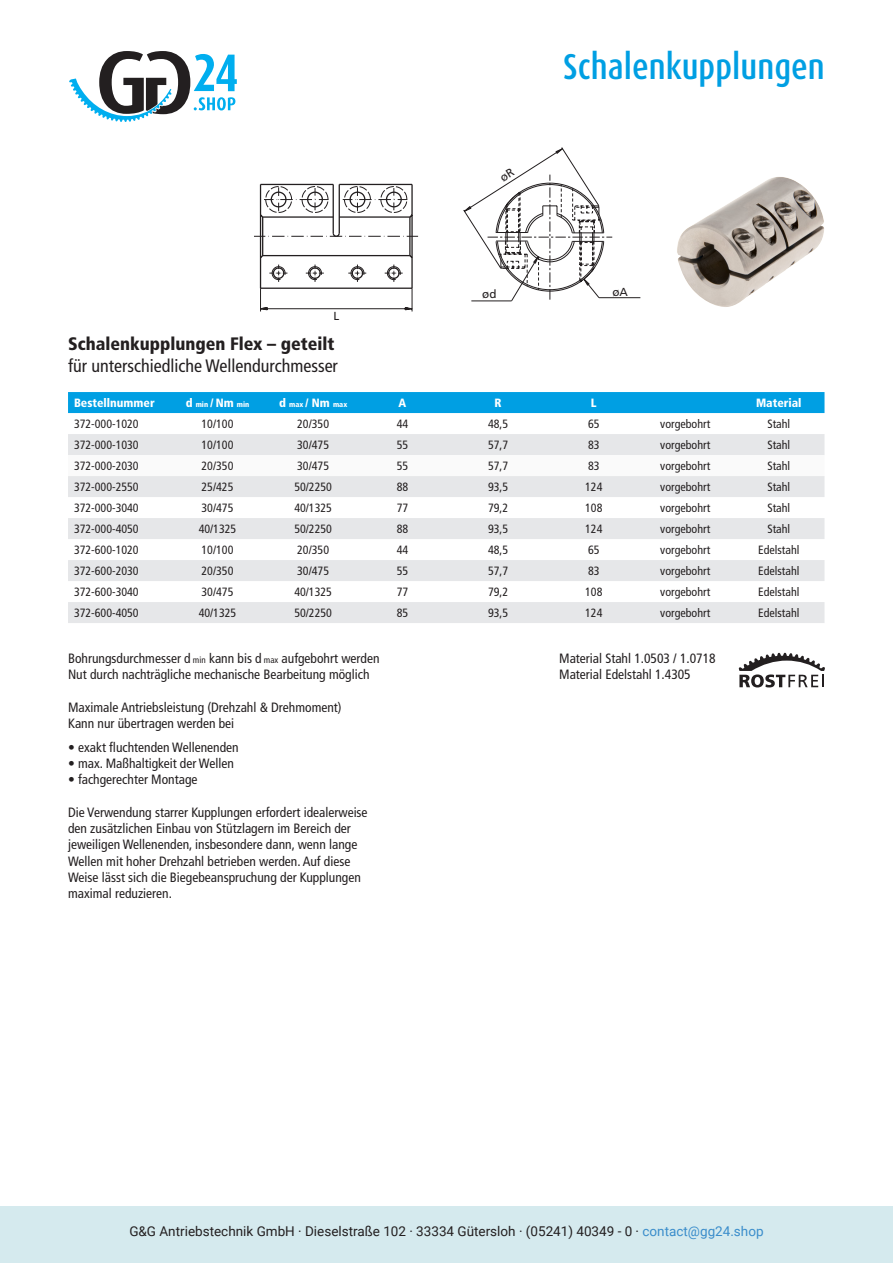
<style>
.page{position:relative;width:893px;height:1263px;background:#fff}
.page>*{position:absolute;margin:0;border:0;box-sizing:border-box;transform-origin:0 0}
.t1{font:500 36px "Dax Condensed";color:#009fe3}
.t2{font:condensed 18px "Frutiger LT Std";color:#231f20}
.t3{font:900 condensed 18px "Frutiger LT Std";color:#231f20}
.GG_Katalog_Details{font:condensed 13.5px "Frutiger LT Std";color:#231f20}
.t4{font:13.5px "Roboto";color:#231f20}
.t5{font:condensed 12px "Frutiger LT Std";color:#231f20}
.t6{font:900 condensed 12px "Frutiger LT Std";color:#fff}
.t7{font:11.7px "Frutiger";color:#231f20}
.t8{font:900 condensed 7.5px "Frutiger LT Std";color:#fff}
.s1{font-size:12px}
.s2{font-size:9px}
.s3{color:#3a8dcb}
</style>
<div class="page">
<svg style="left:254px;top:183px;width:164px;height:129px"></svg>
<img style="left:677px;top:177px;width:147px;height:130px">
<div style="left:68px;top:392px;width:756px;height:21px;background:#009fe3"></div>
<svg style="left:68px;top:434px;width:756px;height:189px;fill:#e6e7e9"></svg>
<svg style="left:68px;top:455px;width:756px;height:21px"></svg>
<svg style="left:739px;top:653px;width:86px;height:34px"></svg>
<div style="left:0;top:1206px;width:893px;height:57px;background:#d5eaee"></div>
<svg style="left:69px;top:51px;width:168px;height:71px"></svg>
<svg style="left:463px;top:147px;width:178px;height:155px"></svg>
<p class="t1" style="left:563px;top:47px;width:263px">Schalenkupplungen</p>
<p class="t7" style="left:334px;top:309px;width:7px">L</p>
<p class="t3" style="left:68px;top:333px;width:268px">Schalenkupplungen Flex – geteilt</p>
<p class="t2" style="left:68px;top:355px;width:271px">für unterschiedliche Wellendurchmesser</p>
<p class="t7" style="left:482px;top:287px;width:16px">ød</p>
<p class="t7" style="left:612px;top:285px;width:17px">øA</p>
<p class="t6" style="left:74px;top:396px;width:82px">Bestellnummer</p>
<p class="t8" style="left:186px;top:400px;width:65px"><span class="s1">d</span> min <span class="s1">/ Nm</span> min</p>
<p class="t8" style="left:279px;top:400px;width:70px"><span class="s1">d</span> max <span class="s1">/ Nm</span> max</p>
<p class="t6" style="left:399px;top:396px;width:9px">A</p>
<p class="t6" style="left:495px;top:396px;width:9px">R</p>
<p class="t6" style="left:591px;top:396px;width:7px">L</p>
<p class="t6" style="left:756px;top:396px;width:47px">Material</p>
<p class="t5" style="left:74px;top:417px;width:66px">372-000-1020</p>
<p class="t5" style="left:202px;top:417px;width:33px">10/100</p>
<p class="t5" style="left:297px;top:417px;width:33px">20/350</p>
<p class="t5" style="left:397px;top:417px;width:13px">44</p>
<p class="t5" style="left:488px;top:417px;width:22px">48,5</p>
<p class="t5" style="left:588px;top:417px;width:13px">65</p>
<p class="t5" style="left:660px;top:417px;width:51px">vorgebohrt</p>
<p class="t5" style="left:767px;top:417px;width:24px">Stahl</p>
<p class="t5" style="left:74px;top:438px;width:66px">372-000-1030</p>
<p class="t5" style="left:202px;top:438px;width:33px">10/100</p>
<p class="t5" style="left:297px;top:438px;width:33px">30/475</p>
<p class="t5" style="left:397px;top:438px;width:13px">55</p>
<p class="t5" style="left:488px;top:438px;width:22px">57,7</p>
<p class="t5" style="left:588px;top:438px;width:13px">83</p>
<p class="t5" style="left:660px;top:438px;width:51px">vorgebohrt</p>
<p class="t5" style="left:767px;top:438px;width:24px">Stahl</p>
<p class="t5" style="left:74px;top:459px;width:66px">372-000-2030</p>
<p class="t5" style="left:202px;top:459px;width:33px">20/350</p>
<p class="t5" style="left:297px;top:459px;width:33px">30/475</p>
<p class="t5" style="left:397px;top:459px;width:13px">55</p>
<p class="t5" style="left:488px;top:459px;width:22px">57,7</p>
<p class="t5" style="left:588px;top:459px;width:13px">83</p>
<p class="t5" style="left:660px;top:459px;width:51px">vorgebohrt</p>
<p class="t5" style="left:767px;top:459px;width:24px">Stahl</p>
<p class="t5" style="left:74px;top:480px;width:66px">372-000-2550</p>
<p class="t5" style="left:202px;top:480px;width:33px">25/425</p>
<p class="t5" style="left:294px;top:480px;width:39px">50/2250</p>
<p class="t5" style="left:397px;top:480px;width:13px">88</p>
<p class="t5" style="left:488px;top:480px;width:22px">93,5</p>
<p class="t5" style="left:585px;top:480px;width:19px">124</p>
<p class="t5" style="left:660px;top:480px;width:51px">vorgebohrt</p>
<p class="t5" style="left:767px;top:480px;width:24px">Stahl</p>
<p class="t5" style="left:74px;top:501px;width:66px">372-000-3040</p>
<p class="t5" style="left:202px;top:501px;width:33px">30/475</p>
<p class="t5" style="left:294px;top:501px;width:39px">40/1325</p>
<p class="t5" style="left:397px;top:501px;width:13px">77</p>
<p class="t5" style="left:488px;top:501px;width:22px">79,2</p>
<p class="t5" style="left:585px;top:501px;width:19px">108</p>
<p class="t5" style="left:660px;top:501px;width:51px">vorgebohrt</p>
<p class="t5" style="left:767px;top:501px;width:24px">Stahl</p>
<p class="t5" style="left:74px;top:522px;width:66px">372-000-4050</p>
<p class="t5" style="left:199px;top:522px;width:39px">40/1325</p>
<p class="t5" style="left:294px;top:522px;width:39px">50/2250</p>
<p class="t5" style="left:397px;top:522px;width:13px">88</p>
<p class="t5" style="left:488px;top:522px;width:22px">93,5</p>
<p class="t5" style="left:585px;top:522px;width:19px">124</p>
<p class="t5" style="left:660px;top:522px;width:51px">vorgebohrt</p>
<p class="t5" style="left:767px;top:522px;width:24px">Stahl</p>
<p class="t5" style="left:74px;top:543px;width:66px">372-600-1020</p>
<p class="t5" style="left:202px;top:543px;width:33px">10/100</p>
<p class="t5" style="left:297px;top:543px;width:33px">20/350</p>
<p class="t5" style="left:397px;top:543px;width:13px">44</p>
<p class="t5" style="left:488px;top:543px;width:22px">48,5</p>
<p class="t5" style="left:588px;top:543px;width:13px">65</p>
<p class="t5" style="left:660px;top:543px;width:51px">vorgebohrt</p>
<p class="t5" style="left:758px;top:543px;width:43px">Edelstahl</p>
<p class="t5" style="left:74px;top:564px;width:66px">372-600-2030</p>
<p class="t5" style="left:202px;top:564px;width:33px">20/350</p>
<p class="t5" style="left:297px;top:564px;width:33px">30/475</p>
<p class="t5" style="left:397px;top:564px;width:13px">55</p>
<p class="t5" style="left:488px;top:564px;width:22px">57,7</p>
<p class="t5" style="left:588px;top:564px;width:13px">83</p>
<p class="t5" style="left:660px;top:564px;width:51px">vorgebohrt</p>
<p class="t5" style="left:758px;top:564px;width:43px">Edelstahl</p>
<p class="t5" style="left:74px;top:585px;width:66px">372-600-3040</p>
<p class="t5" style="left:202px;top:585px;width:33px">30/475</p>
<p class="t5" style="left:294px;top:585px;width:39px">40/1325</p>
<p class="t5" style="left:397px;top:585px;width:13px">77</p>
<p class="t5" style="left:488px;top:585px;width:22px">79,2</p>
<p class="t5" style="left:585px;top:585px;width:19px">108</p>
<p class="t5" style="left:660px;top:585px;width:51px">vorgebohrt</p>
<p class="t5" style="left:758px;top:585px;width:43px">Edelstahl</p>
<p class="t5" style="left:74px;top:606px;width:66px">372-600-4050</p>
<p class="t5" style="left:199px;top:606px;width:39px">40/1325</p>
<p class="t5" style="left:294px;top:606px;width:39px">50/2250</p>
<p class="t5" style="left:397px;top:606px;width:13px">85</p>
<p class="t5" style="left:488px;top:606px;width:22px">93,5</p>
<p class="t5" style="left:585px;top:606px;width:19px">124</p>
<p class="t5" style="left:660px;top:606px;width:51px">vorgebohrt</p>
<p class="t5" style="left:758px;top:606px;width:43px">Edelstahl</p>
<p class="GG_Katalog_Details" style="left:559px;top:650px;width:158px">Material Stahl 1.0503 / 1.0718</p>
<p class="GG_Katalog_Details" style="left:559px;top:667px;width:133px">Material Edelstahl 1.4305</p>
<p class="GG_Katalog_Details" style="left:68px;top:650px;width:313px">Bohrungsdurchmesser d <span class="s2">min</span> kann bis d <span class="s2">max</span> aufgebohrt werden</p>
<p class="GG_Katalog_Details" style="left:68px;top:667px;width:303px">Nut durch nachträgliche mechanische Bearbeitung möglich</p>
<p class="GG_Katalog_Details" style="left:68px;top:699px;width:275px">Maximale Antriebsleistung (Drehzahl &amp; Drehmoment)</p>
<p class="GG_Katalog_Details" style="left:68px;top:715px;width:168px">Kann nur übertragen werden bei</p>
<p class="GG_Katalog_Details" style="left:68px;top:739px;width:172px">• exakt fluchtenden Wellenenden</p>
<p class="GG_Katalog_Details" style="left:68px;top:756px;width:167px">• max. Maßhaltigkeit der Wellen</p>
<p class="GG_Katalog_Details" style="left:68px;top:772px;width:131px">• fachgerechter Montage</p>
<p class="GG_Katalog_Details" style="left:68px;top:804px;width:301px">Die Verwendung starrer Kupplungen erfordert idealerweise</p>
<p class="GG_Katalog_Details" style="left:68px;top:820px;width:284px">den zusätzlichen Einbau von Stützlagern im Bereich der</p>
<p class="GG_Katalog_Details" style="left:68px;top:837px;width:291px">jeweiligen Wellenenden, insbesondere dann, wenn lange</p>
<p class="GG_Katalog_Details" style="left:68px;top:853px;width:284px">Wellen mit hoher Drehzahl betrieben werden. Auf diese</p>
<p class="GG_Katalog_Details" style="left:68px;top:869px;width:294px">Weise lässt sich die Biegebeanspruchung der Kupplungen</p>
<p class="GG_Katalog_Details" style="left:68px;top:885px;width:105px">maximal reduzieren.</p>
<p class="t4" style="left:129px;top:1222px;width:636px">G&amp;G Antriebstechnik GmbH · Dieselstraße 102 · 33334 Gütersloh · (05241) 40349 - 0 · <span class="s3">contact@gg24.shop</span></p>
</div>
